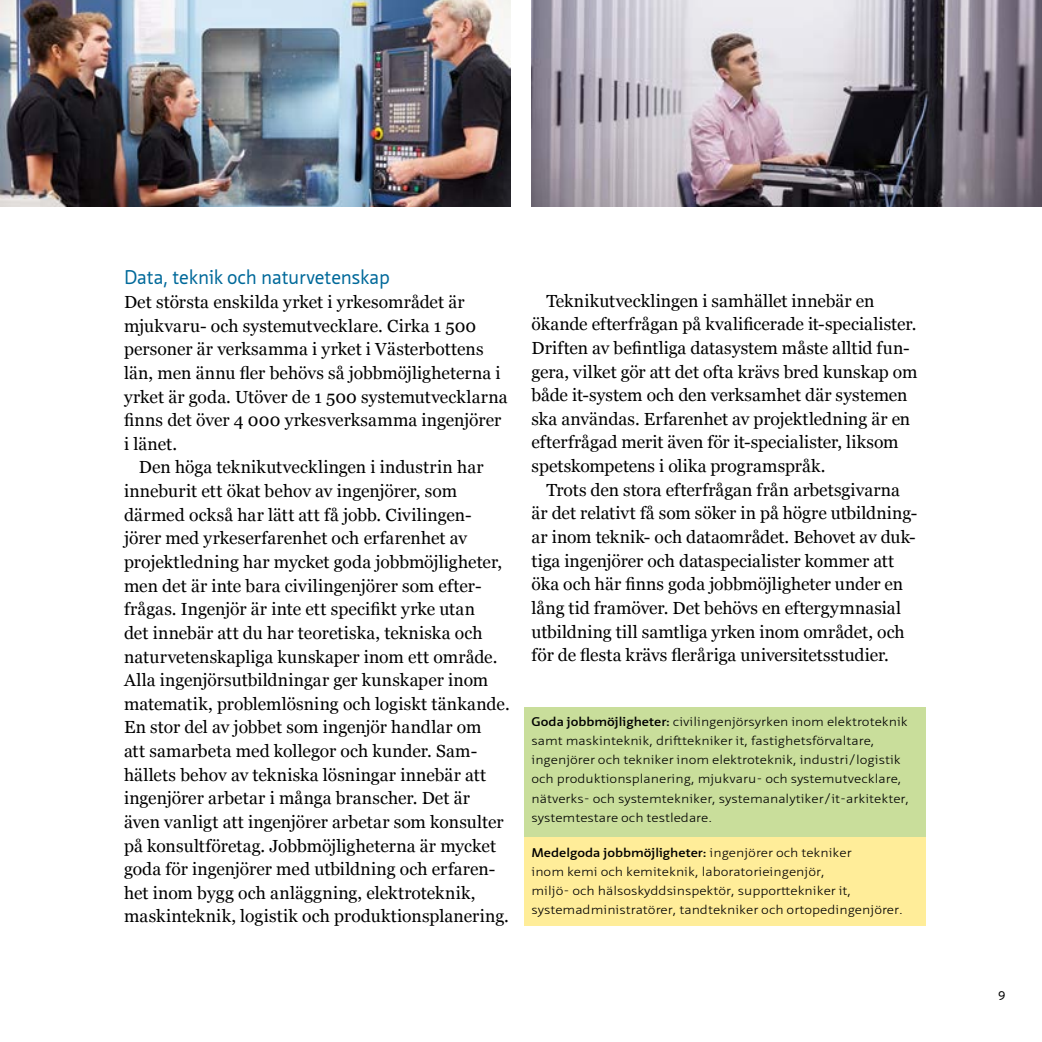
<style>
.page{position:relative;width:1042px;height:1042px;background:#fff}
.page>*{position:absolute;margin:0;border:0;box-sizing:border-box;transform-origin:0 0}
.t1{font:19.25px "Neue Sans Pro";letter-spacing:-.01em;color:#00699a}
.t2{font:17.5px/23.6px "Georgia";color:#000}
.t3{font:300 12.25px/19.2px "Neue Sans Pro";color:#000;scale:1.17 1}
.t4{font:12.25px "Neue Sans Pro";color:#000}
.s1{font-weight:600}
</style>
<div class="page">
<div style="left:524px;top:707px;width:401px;height:129px;background:#c9de9b"></div>
<div style="left:524px;top:836px;width:401px;height:89px;background:#ffed99"></div>
<img style="left:0;top:0;width:510px;height:207px">
<img style="left:531px;top:0;width:511px;height:207px">
<p class="t1" style="left:124px;top:265px;width:267px">Data, teknik och naturvetenskap</p>
<p class="t2" style="left:124px;top:291px;width:385px">Det största enskilda yrket i yrkesområdet är mjukvaru- och systemutvecklare. Cirka 1 500 personer är verksamma i yrket i Västerbottens län, men ännu fler behövs så jobbmöjligheterna i yrket är goda. Utöver de 1 500 systemutvecklarna finns det över 4 000 yrkesverksamma ingenjörer i länet.</p>
<p class="t2" style="left:124px;top:456px;width:387px;text-indent:15px">Den höga teknikutvecklingen i industrin har inneburit ett ökat behov av ingenjörer, som därmed också har lätt att få jobb. Civilingen&shy;jörer med yrkeserfarenhet och erfarenhet av projektledning har mycket goda jobbmöjligheter, men det är inte bara civilingenjörer som efter&shy;frågas. Ingenjör är inte ett specifikt yrke utan<br>det innebär att du har teoretiska, tekniska och naturvetenskapliga kunskaper inom ett område.<br>Alla ingenjörsutbildningar ger kunskaper inom matematik, problemlösning och logiskt tänkande.<br>En stor del av jobbet som ingenjör handlar om<br>att samarbeta med kollegor och kunder. Sam&shy;hällets behov av tekniska lösningar innebär att ingenjörer arbetar i många branscher. Det är även vanligt att ingenjörer arbetar som konsulter på konsultföretag. Jobbmöjligheterna är mycket goda för ingenjörer med utbildning och erfaren&shy;het inom bygg och anläggning, elektroteknik, maskinteknik, logistik och produktionsplanering.</p>
<p class="t2" style="left:531px;top:289px;width:387px;text-indent:15px">Teknikutvecklingen i samhället innebär en ökande efterfrågan på kvalificerade it-specialister.<br>Driften av befintliga datasystem måste alltid fun&shy;gera, vilket gör att det ofta krävs bred kunskap om både it-system och den verksamhet där systemen ska användas. Erfarenhet av projektledning är en efterfrågad merit även för it-specialister, liksom spetskompetens i olika programspråk.</p>
<p class="t2" style="left:531px;top:478px;width:387px;text-indent:15px">Trots den stora efterfrågan från arbetsgivarna är det relativt få som söker in på högre utbildning&shy;ar inom teknik- och dataområdet. Behovet av duk&shy;tiga ingenjörer och dataspecialister kommer att öka och här finns goda jobbmöjligheter under en lång tid framöver. Det behövs en eftergymnasial utbildning till samtliga yrken inom området, och för de flesta krävs fleråriga universitetsstudier.</p>
<p class="t3" style="left:531px;top:711px;width:324px"><span class="s1">Goda jobbmöjligheter:</span> civilingenjörsyrken inom elektroteknik samt maskinteknik, drifttekniker it, fastighetsförvaltare, ingenjörer och tekniker inom elektroteknik, industri/logistik och produktionsplanering, mjukvaru- och systemutvecklare, nätverks- och systemtekniker, systemanalytiker/it-arkitekter, systemtestare och testledare.</p>
<p class="t3" style="left:531px;top:842px;width:319px"><span class="s1">Medelgoda jobbmöjligheter:</span> ingenjörer och tekniker<br>inom kemi och kemiteknik, laboratorieingenjör,<br>miljö- och hälsoskyddsinspektör, supporttekniker it, systemadministratörer, tandtekniker och ortopedingenjörer.</p>
<p class="t4" style="left:998px;top:988px;width:9px">9</p>
</div>
